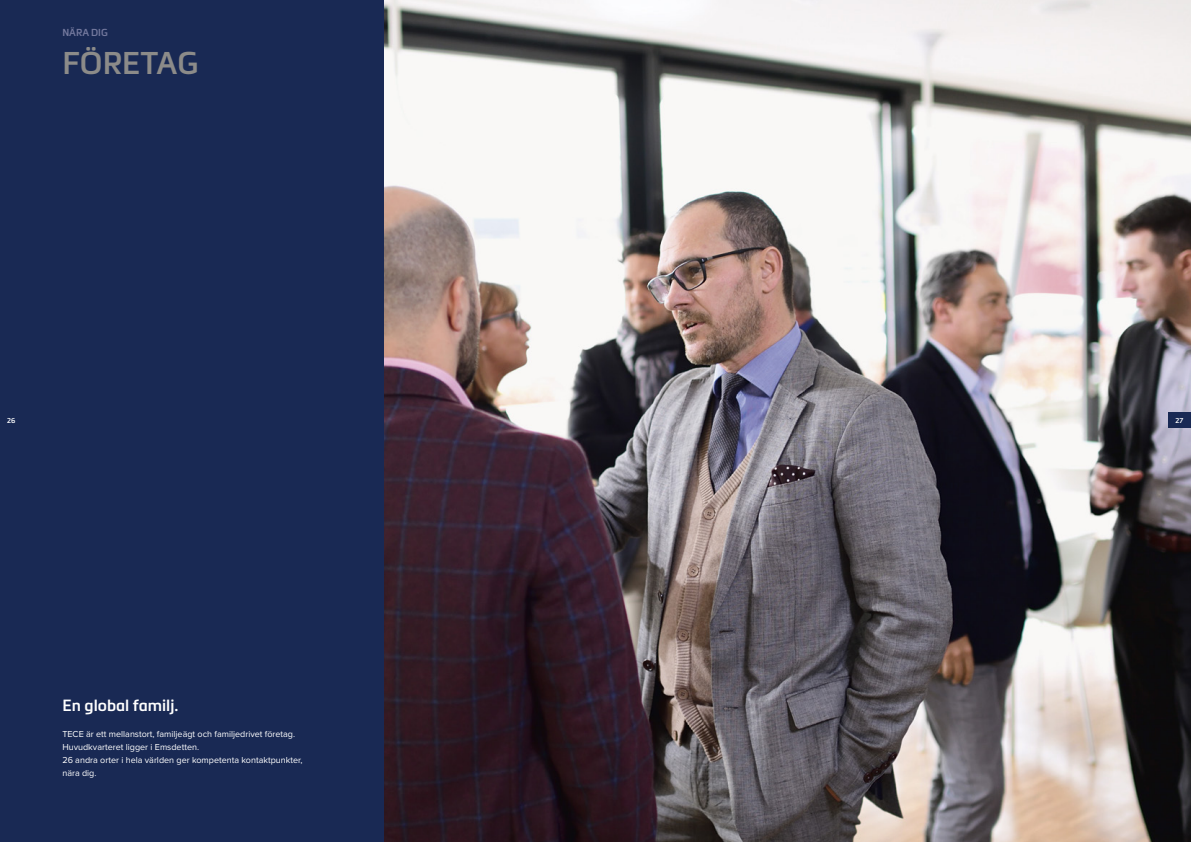
<style>
.page{position:relative;width:1191px;height:842px;background:#fff}
.page>*{position:absolute;margin:0;border:0;box-sizing:border-box;transform-origin:0 0}
.Headline_L{font:600 31px "Metronic Pro";color:#8c8b89}
.Kapitelaufmacher_Hea{font:600 16px "Metronic Pro";color:#fff}
.Kapitelaufmacher_Sta{font:600 10px "Metronic Pro";color:#74799e}
.Kapitelaufmacher_Cop{font:9px/13px "Proxima Nova";color:#fff}
.t1{font:600 7px "Metronic Pro";color:#fff}
</style>
<div class="page">
<img style="left:383px;top:0;width:808px;height:842px">
<div style="left:0;top:0;width:383px;height:842px;background:#192954"></div>
<div style="left:1168px;top:412px;width:23px;height:16px;background:#192954"></div>
<p class="Kapitelaufmacher_Sta" style="left:62px;top:26px;width:47px">NÄRA DIG</p>
<p class="Headline_L" style="left:62px;top:44px;width:138px">FÖRETAG</p>
<p class="t1" style="left:7px;top:416px;width:10px">26</p>
<p class="t1" style="left:1175px;top:416px;width:9px">27</p>
<p class="Kapitelaufmacher_Hea" style="left:62px;top:696px;width:118px">En global familj.</p>
<p class="Kapitelaufmacher_Cop" style="left:62px;top:727px;width:234px">TECE är ett mellanstort, familjeägt och familjedrivet företag.</p>
<p class="Kapitelaufmacher_Cop" style="left:62px;top:740px;width:138px">Huvudkvarteret ligger i Emsdetten.</p>
<p class="Kapitelaufmacher_Cop" style="left:62px;top:753px;width:241px">26 andra orter i hela världen ger kompetenta kontaktpunkter, nära dig.</p>
</div>
